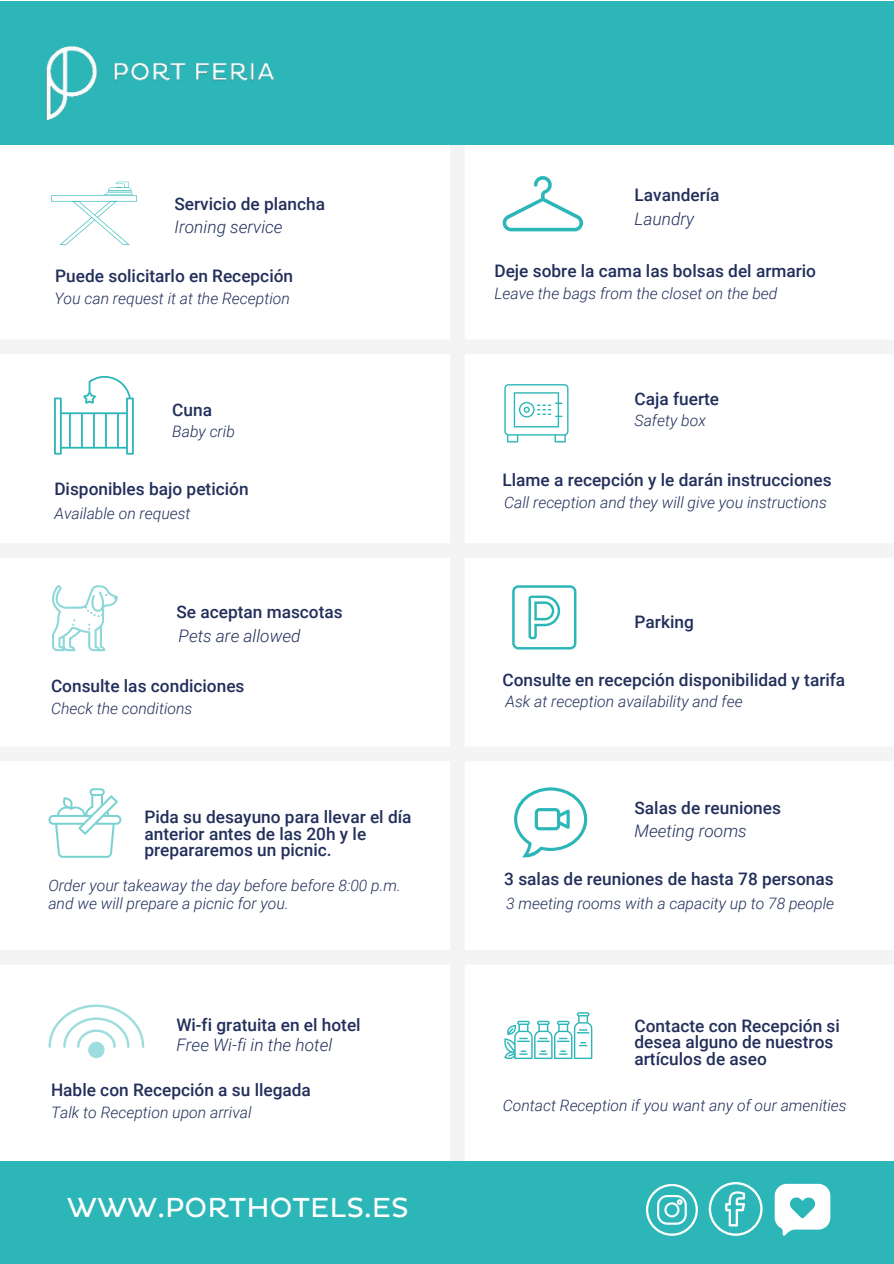
<style>
.page{position:relative;width:894px;height:1264px;background:#fff}
.page>*{position:absolute;margin:0;border:0;box-sizing:border-box;transform-origin:0 0}
.t1{font:27.75px "Pluto";color:#fff}
.t2{font:500 17.25px/16.8px "Roboto";color:#222f5b}
.t3{font:italic 300 17.25px "Roboto";color:#222f5b}
.t4{font:italic 300 15.75px "Roboto";color:#222f5b}
</style>
<div class="page">
<div style="left:450px;top:99px;width:14px;height:1133px;background:#f3f3f3"></div>
<div style="left:0;top:1160px;width:893px;height:103px;background:#2cb6b8"></div>
<svg style="left:708px;top:1182px;width:54px;height:53px"></svg>
<svg style="left:646px;top:1183px;width:51px;height:52px"></svg>
<svg style="left:774px;top:1183px;width:56px;height:52px"></svg>
<svg style="left:51px;top:182px;width:85px;height:63px"></svg>
<hr style="left:108px;top:190px;width:23px;height:2px;background:#2cb6b8">
<svg style="left:48px;top:788px;width:73px;height:69px"></svg>
<svg style="left:504px;top:384px;width:64px;height:58px"></svg>
<svg style="left:48px;top:1004px;width:96px;height:43px"></svg>
<svg style="left:88px;top:1041px;width:16px;height:17px"></svg>
<svg style="left:512px;top:585px;width:64px;height:64px"></svg>
<svg style="left:514px;top:787px;width:73px;height:70px"></svg>
<svg style="left:52px;top:585px;width:66px;height:66px"></svg>
<svg style="left:54px;top:376px;width:80px;height:78px"></svg>
<svg style="left:502px;top:176px;width:81px;height:55px"></svg>
<div style="left:0;top:1px;width:893px;height:144px;background:#2cb6b8"></div>
<img style="left:46px;top:46px;width:229px;height:75px">
<svg style="left:504px;top:1012px;width:88px;height:47px"></svg>
<div style="left:0;top:543px;width:893px;height:15px;background:#f4f4f4"></div>
<div style="left:0;top:339px;width:893px;height:15px;background:#f4f4f4"></div>
<div style="left:0;top:746px;width:893px;height:15px;background:#f4f4f4"></div>
<div style="left:0;top:950px;width:893px;height:14px;background:#f4f4f4"></div>
<p class="t2" style="left:174px;top:196px;width:152px">Servicio de plancha</p>
<p class="t3" style="left:174px;top:217px;width:109px">Ironing service</p>
<h2 class="t2" style="left:55px;top:267px;width:239px">Puede solicitarlo en Recepción</h2>
<p class="t4" style="left:54px;top:290px;width:237px">You can request it at the Reception</p>
<h2 class="t2" style="left:172px;top:401px;width:41px">Cuna</h2>
<p class="t4" style="left:172px;top:422px;width:64px">Baby crib</p>
<p class="t2" style="left:54px;top:481px;width:196px">Disponibles bajo petición</p>
<h2 class="t4" style="left:54px;top:504px;width:138px">Available on request</h2>
<p class="t2" style="left:176px;top:603px;width:168px">Se aceptan mascotas</p>
<p class="t3" style="left:178px;top:626px;width:123px">Pets are allowed</p>
<p class="t2" style="left:51px;top:677px;width:195px">Consulte las condiciones</p>
<h2 class="t4" style="left:51px;top:699px;width:143px">Check the conditions</h2>
<h2 class="t2" style="left:144px;top:808px;width:268px">Pida su desayuno para llevar el día anterior antes de las 20h y le prepararemos un picnic.</h2>
<p class="t4" style="left:48px;top:876px;width:354px">Order your takeaway the day before before 8:00 p.m.</p>
<p class="t4" style="left:48px;top:894px;width:242px">and we will prepare a picnic for you.</p>
<p class="t2" style="left:176px;top:1016px;width:186px">Wi-fi gratuita en el hotel</p>
<p class="t3" style="left:176px;top:1035px;width:157px">Free Wi-fi in the hotel</p>
<p class="t2" style="left:51px;top:1081px;width:261px">Hable con Recepción a su llegada</p>
<h2 class="t4" style="left:51px;top:1103px;width:202px">Talk to Reception upon arrival</h2>
<p class="t1" style="left:67px;top:1191px;width:343px">WWW.PORTHOTELS.ES</p>
<h2 class="t2" style="left:634px;top:187px;width:87px">Lavandería</h2>
<p class="t3" style="left:634px;top:208px;width:61px">Laundry</p>
<p class="t2" style="left:494px;top:263px;width:323px">Deje sobre la cama las bolsas del armario</p>
<p class="t4" style="left:494px;top:285px;width:284px">Leave the bags from the closet on the bed</p>
<h2 class="t2" style="left:634px;top:391px;width:86px">Caja fuerte</h2>
<p class="t4" style="left:634px;top:412px;width:73px">Safety box</p>
<p class="t2" style="left:502px;top:472px;width:330px">Llame a recepción y le darán instrucciones</p>
<h2 class="t4" style="left:504px;top:493px;width:324px">Call reception and they will give you instructions</h2>
<h2 class="t2" style="left:634px;top:613px;width:61px">Parking</h2>
<p class="t2" style="left:502px;top:671px;width:344px">Consulte en recepción disponibilidad y tarifa</p>
<p class="t4" style="left:505px;top:693px;width:239px">Ask at reception availability and fee</p>
<h2 class="t2" style="left:634px;top:800px;width:148px">Salas de reuniones</h2>
<p class="t3" style="left:634px;top:821px;width:114px">Meeting rooms</p>
<h2 class="t2" style="left:504px;top:870px;width:331px">3 salas de reuniones de hasta 78 personas</h2>
<p class="t4" style="left:506px;top:894px;width:329px">3 meeting rooms with a capacity up to 78 people</p>
<h2 class="t2" style="left:634px;top:1017px;width:207px">Contacte con Recepción si desea alguno de nuestros artículos de aseo</h2>
<p class="t4" style="left:502px;top:1095px;width:345px">Contact Reception if you want any of our amenities</p>
</div>
